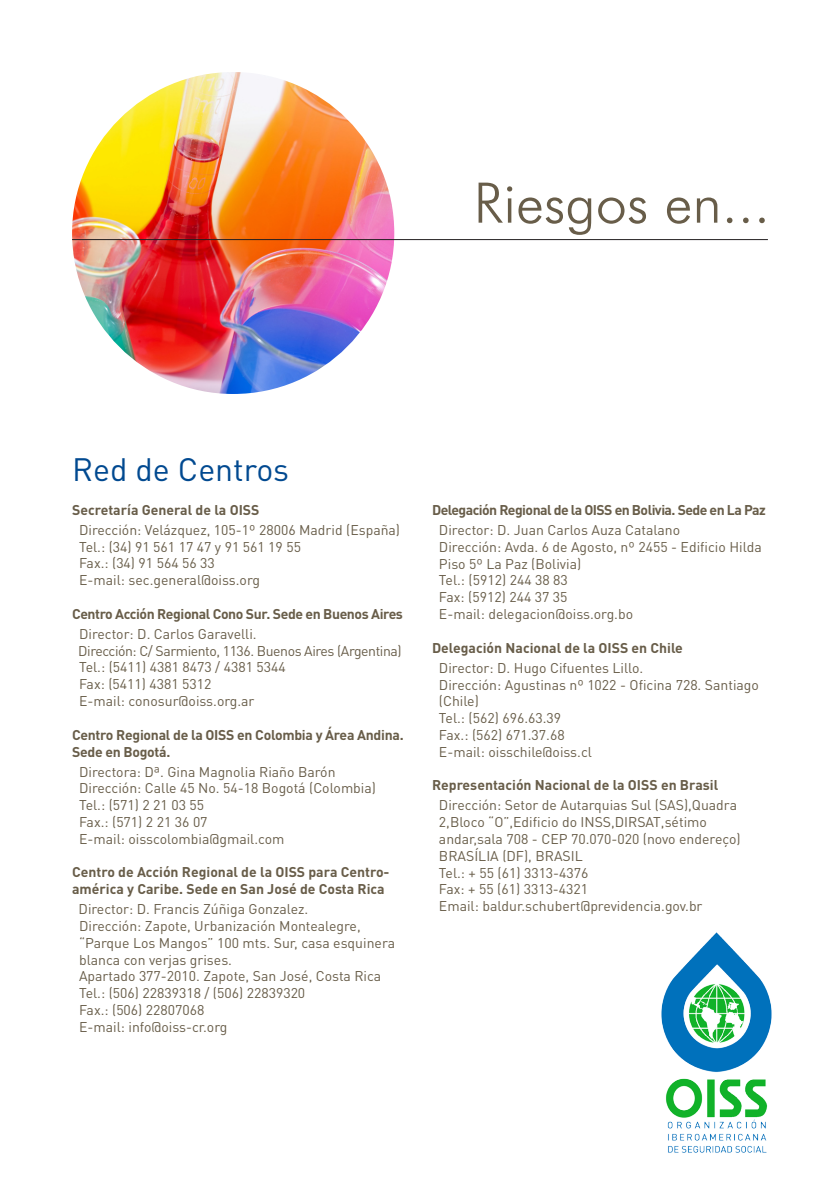
<style>
.page{position:relative;width:840px;height:1191px;background:#fff}
.page>*{position:absolute;margin:0;border:0;box-sizing:border-box;transform-origin:0 0}
.t1{font:300 56px "Futura BT";color:#685d49}
.t2{font:32px "DINOT";color:#014990}
.t3{font:14px/16.8px "DINOT";color:#685d49}
.t4{font:700 14px/16.8px "DINOT";letter-spacing:-.005em;color:#685d49}
.t5{font:14px "DINOT";letter-spacing:-.03em;color:#685d49}
.t6{font:700 14px "DINOT";letter-spacing:-.04em;color:#685d49}
.t7{font:700 14px "DINOT";letter-spacing:-.03em;color:#685d49}
</style>
<div class="page">
<img style="left:72px;top:72px;width:322px;height:322px;border-radius:161px">
<hr style="left:72px;top:239px;width:695px;height:1px;background:#231f20">
<img style="left:661px;top:933px;width:111px;height:220px">
<p class="t1" style="left:473px;top:169px;width:298px">Riesgos en...</p>
<p class="t2" style="left:72px;top:448px;width:218px">Red de Centros</p>
<p class="t4" style="left:72px;top:501px;width:189px">Secretaría General de la OISS</p>
<p class="t3" style="left:79px;top:521px;width:322px">Dirección: Velázquez, 105-1º 28006 Madrid (España)</p>
<p class="t3" style="left:79px;top:537px;width:223px">Tel.: (34) 91 561 17 47 y 91 561 19 55</p>
<p class="t3" style="left:79px;top:554px;width:137px">Fax.: (34) 91 564 56 33</p>
<p class="t3" style="left:79px;top:571px;width:182px">E-mail: sec.general@oiss.org</p>
<p class="t7" style="left:72px;top:604px;width:332px">Centro Acción Regional Cono Sur. Sede en Buenos Aires</p>
<p class="t3" style="left:79px;top:625px;width:179px">Director: D. Carlos Garavelli.</p>
<p class="t5" style="left:78px;top:641px;width:325px">Dirección: C/ Sarmiento, 1136. Buenos Aires (Argentina)</p>
<p class="t3" style="left:79px;top:658px;width:208px">Tel.: (5411) 4381 8473 / 4381 5344</p>
<p class="t3" style="left:79px;top:675px;width:134px">Fax: (5411) 4381 5312</p>
<p class="t3" style="left:79px;top:692px;width:177px">E-mail: conosur@oiss.org.ar</p>
<p class="t4" style="left:72px;top:725px;width:333px">Centro Regional de la OISS en Colombia y Área Andina.<br>Sede en Bogotá.</p>
<p class="t3" style="left:79px;top:762px;width:258px">Directora: Dª. Gina Magnolia Riaño Barón</p>
<p class="t3" style="left:79px;top:779px;width:298px">Dirección: Calle 45 No. 54-18 Bogotá (Colombia)</p>
<p class="t3" style="left:79px;top:796px;width:126px">Tel.: (571) 2 21 03 55</p>
<p class="t3" style="left:79px;top:813px;width:130px">Fax.: (571) 2 21 36 07</p>
<p class="t3" style="left:79px;top:829px;width:207px">E-mail: oisscolombia@gmail.com</p>
<p class="t4" style="left:72px;top:863px;width:319px">Centro de Acción Regional de la OISS para Centro&shy;américa y Caribe. Sede en San José de Costa Rica</p>
<p class="t3" style="left:78px;top:900px;width:231px">Director: D. Francis Zúñiga Gonzalez.</p>
<p class="t3" style="left:79px;top:917px;width:317px">Dirección: Zapote, Urbanización Montealegre, “Parque Los Mangos” 100 mts. Sur, casa esquinera blanca con verjas grises.</p>
<p class="t3" style="left:79px;top:967px;width:303px">Apartado 377-2010. Zapote, San José, Costa Rica</p>
<p class="t3" style="left:79px;top:984px;width:227px">Tel.: (506) 22839318 / (506) 22839320</p>
<p class="t3" style="left:79px;top:1001px;width:127px">Fax.: (506) 22807068</p>
<p class="t3" style="left:79px;top:1017px;width:150px">E-mail: info@oiss-cr.org</p>
<p class="t6" style="left:432px;top:500px;width:335px">Delegación Regional de la OISS en Bolivia. Sede en La Paz</p>
<p class="t3" style="left:438px;top:521px;width:243px">Director: D. Juan Carlos Auza Catalano</p>
<p class="t3" style="left:438px;top:538px;width:324px">Dirección: Avda. 6 de Agosto, nº 2455 - Edificio Hilda<br>Piso 5º La Paz (Bolivia)</p>
<p class="t3" style="left:438px;top:571px;width:130px">Tel.: (5912) 244 38 83</p>
<p class="t3" style="left:438px;top:588px;width:130px">Fax: (5912) 244 37 35</p>
<p class="t3" style="left:438px;top:605px;width:195px">E-mail: delegacion@oiss.org.bo</p>
<p class="t4" style="left:432px;top:638px;width:252px">Delegación Nacional de la OISS en Chile</p>
<p class="t3" style="left:438px;top:658px;width:206px">Director: D. Hugo Cifuentes Lillo.</p>
<p class="t3" style="left:438px;top:675px;width:321px">Dirección: Agustinas nº 1022 - Oficina 728. Santiago (Chile)</p>
<p class="t3" style="left:438px;top:709px;width:124px">Tel.: (562) 696.63.39</p>
<p class="t3" style="left:438px;top:726px;width:127px">Fax.: (562) 671.37.68</p>
<p class="t3" style="left:438px;top:742px;width:154px">E-mail: oisschile@oiss.cl</p>
<p class="t4" style="left:432px;top:776px;width:288px">Representación Nacional de la OISS en Brasil</p>
<p class="t3" style="left:438px;top:796px;width:303px">Dirección: Setor de Autarquias Sul (SAS),Quadra 2,Bloco “O”,Edificio do INSS,DIRSAT,sétimo andar,sala 708 - CEP 70.070-020 (novo endereço)<br>BRASÍLIA (DF), BRASIL</p>
<p class="t3" style="left:438px;top:863px;width:151px">Tel.: + 55 (61) 3313-4376</p>
<p class="t3" style="left:438px;top:880px;width:151px">Fax: + 55 (61) 3313-4321</p>
<p class="t3" style="left:438px;top:897px;width:265px">Email: baldur.schubert@previdencia.gov.br</p>
</div>
